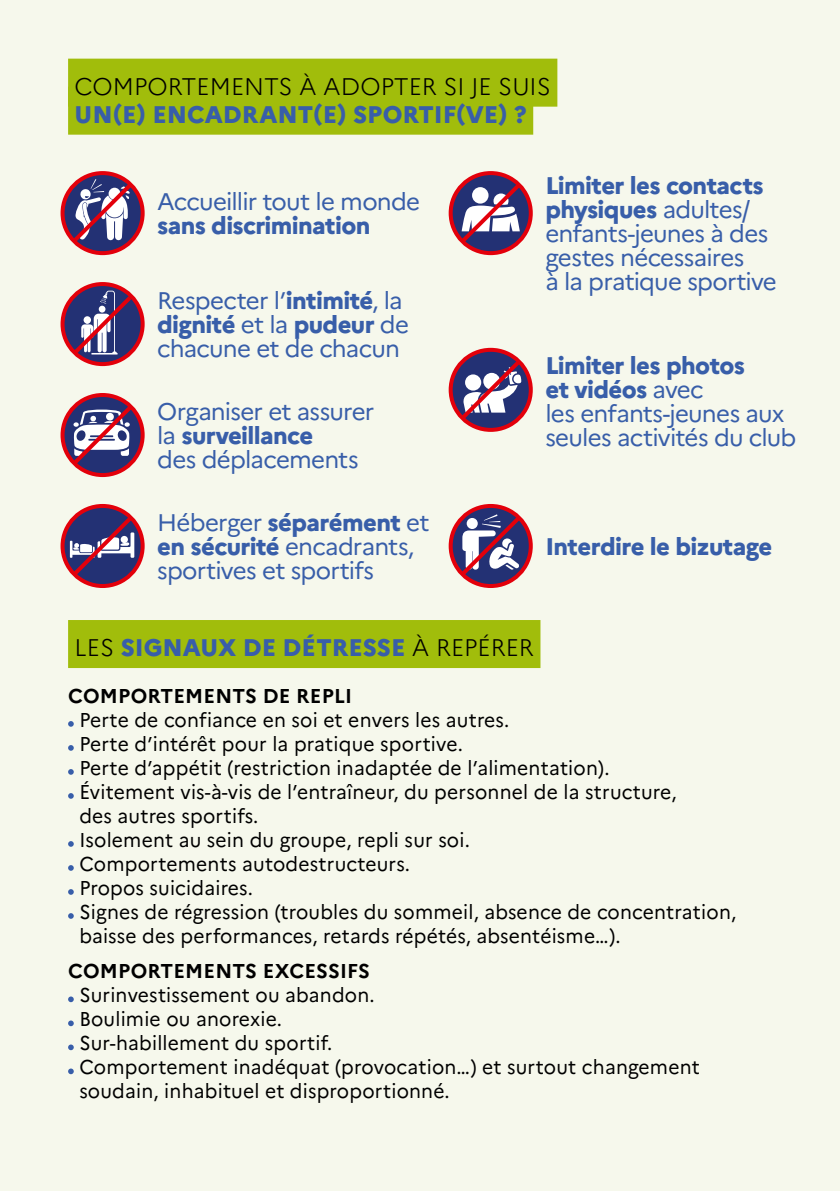
<style>
.page{position:relative;width:840px;height:1191px;background:#fff}
.page>*{position:absolute;margin:0;border:0;box-sizing:border-box;transform-origin:0 0}
.t1{font:24px/24px "Marianne";letter-spacing:-.03em;color:#385ea9}
.t2{font:800 24px "Marianne";color:#385ea9}
.t3{font:800 24px "Marianne";letter-spacing:-.02em;color:#385ea9}
.t4{font:300 24px "Marianne";color:#000}
.t5{font:20px/24px "Marianne";letter-spacing:.01em;color:#000;scale:.96 1}
.t6{font:700 20px "Marianne";letter-spacing:.01em;color:#000}
.s1{font-weight:800}
.s2{font-weight:300;color:#000}
</style>
<div class="page">
<div style="left:0;top:0;width:839px;height:1191px;background:#f6f8ec"></div>
<div style="left:68px;top:59px;width:489px;height:48px;background:#a1bd0b"></div>
<div style="left:68px;top:87px;width:465px;height:48px;background:#a1bd0b"></div>
<div style="left:68px;top:620px;width:472px;height:48px;background:#a1bd0b"></div>
<svg style="left:68px;top:721px;width:6px;height:5px"></svg>
<svg style="left:68px;top:745px;width:6px;height:5px"></svg>
<svg style="left:68px;top:769px;width:6px;height:5px"></svg>
<svg style="left:68px;top:793px;width:6px;height:5px"></svg>
<svg style="left:68px;top:841px;width:6px;height:5px"></svg>
<svg style="left:68px;top:865px;width:6px;height:5px"></svg>
<svg style="left:68px;top:889px;width:6px;height:5px"></svg>
<svg style="left:68px;top:913px;width:6px;height:5px"></svg>
<svg style="left:68px;top:996px;width:6px;height:6px"></svg>
<svg style="left:68px;top:1020px;width:6px;height:6px"></svg>
<svg style="left:68px;top:1044px;width:6px;height:6px"></svg>
<svg style="left:68px;top:1068px;width:6px;height:6px"></svg>
<svg style="left:62px;top:173px;width:80px;height:80px"></svg>
<div style="left:60px;top:171px;width:84px;height:84px;border:4px solid #e3000b;border-radius:50%"></div>
<svg style="left:70px;top:179px;width:65px;height:66px"></svg>
<svg style="left:62px;top:284px;width:80px;height:80px"></svg>
<div style="left:60px;top:282px;width:84px;height:84px;border:4px solid #e3000b;border-radius:50%"></div>
<svg style="left:70px;top:291px;width:65px;height:67px"></svg>
<svg style="left:62px;top:395px;width:80px;height:80px"></svg>
<div style="left:60px;top:393px;width:84px;height:84px;border:4px solid #e3000b;border-radius:50%"></div>
<svg style="left:70px;top:402px;width:65px;height:66px"></svg>
<svg style="left:62px;top:506px;width:80px;height:80px"></svg>
<div style="left:60px;top:504px;width:84px;height:84px;border:4px solid #e3000b;border-radius:50%"></div>
<svg style="left:70px;top:513px;width:65px;height:66px"></svg>
<svg style="left:450px;top:173px;width:80px;height:80px"></svg>
<div style="left:448px;top:171px;width:84px;height:84px;border:4px solid #e3000b;border-radius:50%"></div>
<svg style="left:457px;top:180px;width:66px;height:66px"></svg>
<svg style="left:450px;top:350px;width:80px;height:80px"></svg>
<div style="left:448px;top:348px;width:84px;height:84px;border:4px solid #e3000b;border-radius:50%"></div>
<svg style="left:457px;top:357px;width:66px;height:66px"></svg>
<svg style="left:450px;top:506px;width:80px;height:80px"></svg>
<div style="left:448px;top:504px;width:84px;height:84px;border:4px solid #e3000b;border-radius:50%"></div>
<svg style="left:457px;top:513px;width:66px;height:66px"></svg>
<p class="t4" style="left:75px;top:71px;width:477px">COMPORTEMENTS À ADOPTER SI JE SUIS</p>
<p class="t2" style="left:75px;top:99px;width:453px">UN(E) ENCADRANT(E) SPORTIF(VE) ?</p>
<p class="t1" style="left:157px;top:189px;width:264px">Accueillir tout le monde</p>
<p class="t3" style="left:157px;top:210px;width:215px">sans discrimination</p>
<p class="t1" style="left:157px;top:288px;width:253px">Respecter l’<span class="s1">intimité</span>, la <span class="s1">dignité</span> et la <span class="s1">pudeur</span> de chacune et de chacun</p>
<p class="t1" style="left:157px;top:399px;width:219px">Organiser et assurer la <span class="s1">surveillance<br></span>des déplacements</p>
<p class="t1" style="left:157px;top:510px;width:273px">Héberger <span class="s1">séparément</span> et <span class="s1">en sécurité</span> encadrants, sportives et sportifs</p>
<p class="t1" style="left:545px;top:174px;width:233px"><span class="s1">Limiter les contacts physiques</span> adultes/ enfants-jeunes à des gestes nécessaires<br>à la pratique sportive</p>
<p class="t1" style="left:545px;top:354px;width:252px"><span class="s1">Limiter les photos<br>et vidéos</span> avec<br>les enfants-jeunes aux seules activités du club</p>
<p class="t3" style="left:545px;top:532px;width:228px">Interdire le bizutage</p>
<p class="t2" style="left:75px;top:633px;width:460px"><span class="s2">LES</span> SIGNAUX DE DÉTRESSE <span class="s2">À REPÉRER</span></p>
<p class="t6" style="left:68px;top:683px;width:285px">COMPORTEMENTS DE REPLI</p>
<p class="t5" style="left:79px;top:707px;width:685px">Perte de confiance en soi et envers les autres.<br>Perte d’intérêt pour la pratique sportive.<br>Perte d’appétit (restriction inadaptée de l’alimentation).<br>Évitement vis-à-vis de l’entraîneur, du personnel de la structure,<br>des autres sportifs.<br>Isolement au sein du groupe, repli sur soi.<br>Comportements autodestructeurs.<br>Propos suicidaires.<br>Signes de régression (troubles du sommeil, absence de concentration, baisse des performances, retards répétés, absentéisme…).</p>
<p class="t6" style="left:68px;top:958px;width:303px">COMPORTEMENTS EXCESSIFS</p>
<p class="t5" style="left:79px;top:983px;width:647px">Surinvestissement ou abandon.<br>Boulimie ou anorexie.<br>Sur-habillement du sportif.<br>Comportement inadéquat (provocation…) et surtout changement soudain, inhabituel et disproportionné.</p>
</div>
